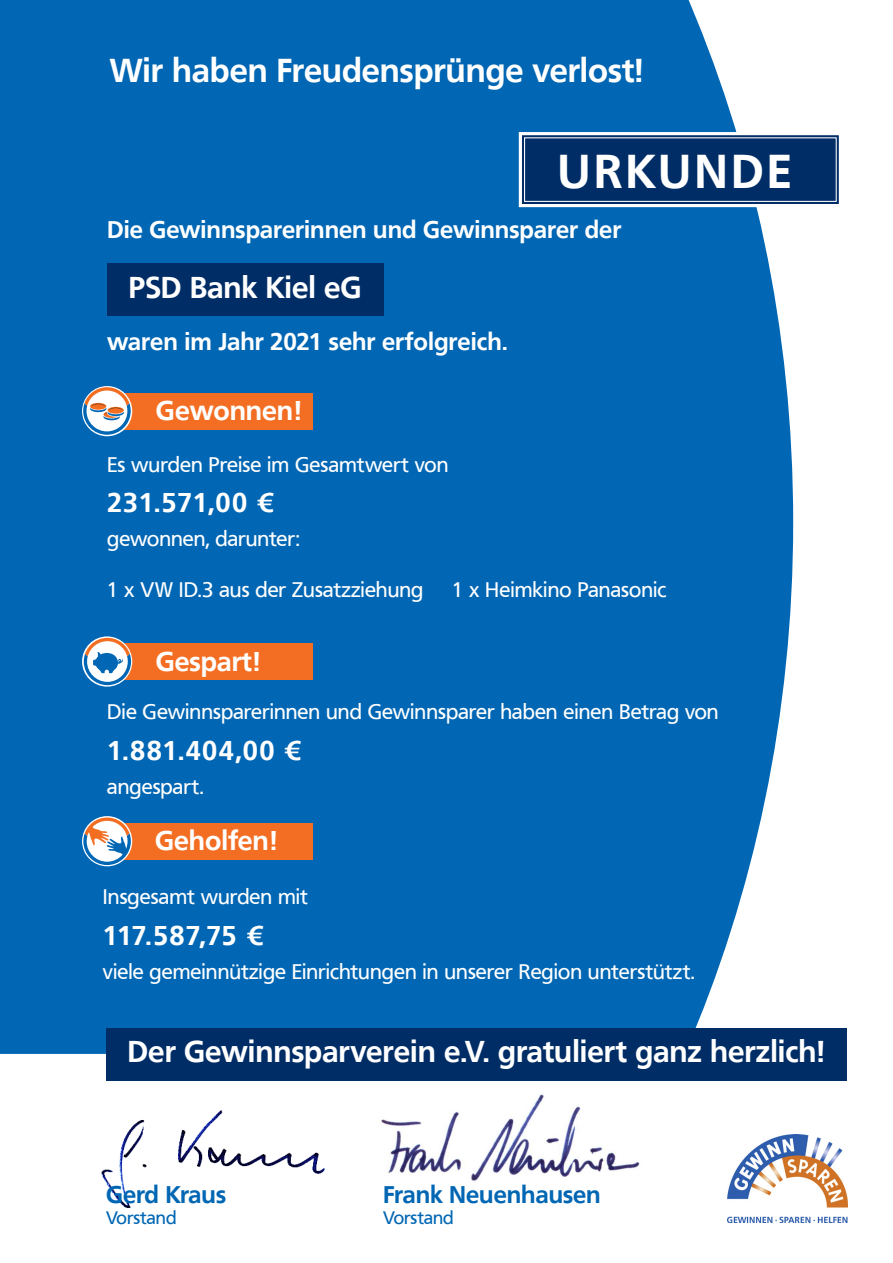
<style>
.page{position:relative;width:893px;height:1263px;background:#fff}
.page>*{position:absolute;margin:0;border:0;box-sizing:border-box;transform-origin:0 0}
.t1{font:700 47.25px "Frutiger VR";letter-spacing:.07em;color:#fff}
.t2{font:700 33px "Frutiger VR";color:#fff}
.t3{font:700 30px "Frutiger VR";color:#fff}
.t4{font:700 27px "Frutiger VR";color:#fff}
.t5{font:700 24px "Frutiger VR";color:#fff}
.t6{font:700 24px "Frutiger VR";color:#0166b3}
.t7{font:21px "Frutiger VR";color:#fff}
.t8{font:18px "Frutiger VR";color:#0166b3}
</style>
<div class="page">
<div style="left:0;top:0;width:793px;height:1054px;background:#0166b3"></div>
<div style="left:107px;top:264px;width:277px;height:52px;background:#002d66"></div>
<div style="left:106px;top:1028px;width:741px;height:53px;background:#002d66"></div>
<div style="left:116px;top:393px;width:197px;height:36px;background:#f36e22"></div>
<div style="left:107px;top:643px;width:206px;height:37px;background:#f36e22"></div>
<div style="left:103px;top:823px;width:210px;height:36px;background:#f36e22"></div>
<img style="left:728px;top:1135px;width:120px;height:87px">
<svg style="left:83px;top:387px;width:48px;height:48px"></svg>
<svg style="left:83px;top:817px;width:48px;height:48px"></svg>
<svg style="left:82px;top:636px;width:50px;height:51px"></svg>
<svg style="left:84px;top:638px;width:47px;height:47px"></svg>
<img style="left:101px;top:1110px;width:224px;height:98px">
<img style="left:381px;top:1094px;width:259px;height:87px">
<svg style="left:517px;top:130px;width:322px;height:79px"></svg>
<div style="left:524px;top:137px;width:313px;height:65px;border:1px solid #fff"></div>
<p class="t2" style="left:110px;top:51px;width:535px">Wir haben Freudensprünge verlost!</p>
<p class="t1" style="left:558px;top:143px;width:235px">URKUNDE</p>
<p class="t5" style="left:107px;top:216px;width:516px">Die Gewinnsparerinnen und Gewinnsparer der</p>
<p class="t3" style="left:129px;top:269px;width:235px">PSD Bank Kiel eG</p>
<p class="t5" style="left:107px;top:327px;width:402px">waren im Jahr 2021 sehr erfolgreich.</p>
<p class="t4" style="left:156px;top:395px;width:147px">Gewonnen!</p>
<p class="t7" style="left:107px;top:452px;width:343px">Es wurden Preise im Gesamtwert von</p>
<p class="t4" style="left:107px;top:487px;width:168px">231.571,00 €</p>
<p class="t7" style="left:107px;top:526px;width:194px">gewonnen, darunter:</p>
<p class="t7" style="left:107px;top:577px;width:318px">1 x VW ID.3 aus der Zusatzziehung</p>
<p class="t7" style="left:452px;top:577px;width:216px">1 x Heimkino Panasonic</p>
<p class="t4" style="left:156px;top:645px;width:106px">Gespart!</p>
<p class="t7" style="left:107px;top:700px;width:613px">Die Gewinnsparerinnen und Gewinnsparer haben einen Betrag von</p>
<p class="t4" style="left:107px;top:735px;width:196px">1.881.404,00 €</p>
<p class="t7" style="left:107px;top:774px;width:98px">angespart.</p>
<p class="t4" style="left:155px;top:825px;width:123px">Geholfen!</p>
<p class="t7" style="left:103px;top:885px;width:207px">Insgesamt wurden mit</p>
<p class="t4" style="left:103px;top:919px;width:162px">117.587,75 €</p>
<p class="t7" style="left:103px;top:959px;width:593px">viele gemeinnützige Einrichtungen in unserer Region unterstützt.</p>
<p class="t3" style="left:128px;top:1034px;width:698px">Der Gewinnsparverein e.V. gratuliert ganz herzlich!</p>
<p class="t6" style="left:106px;top:1180px;width:122px">Gerd Kraus</p>
<p class="t8" style="left:106px;top:1207px;width:72px">Vorstand</p>
<p class="t6" style="left:383px;top:1180px;width:219px">Frank Neuenhausen</p>
<p class="t8" style="left:383px;top:1207px;width:72px">Vorstand</p>
</div>
